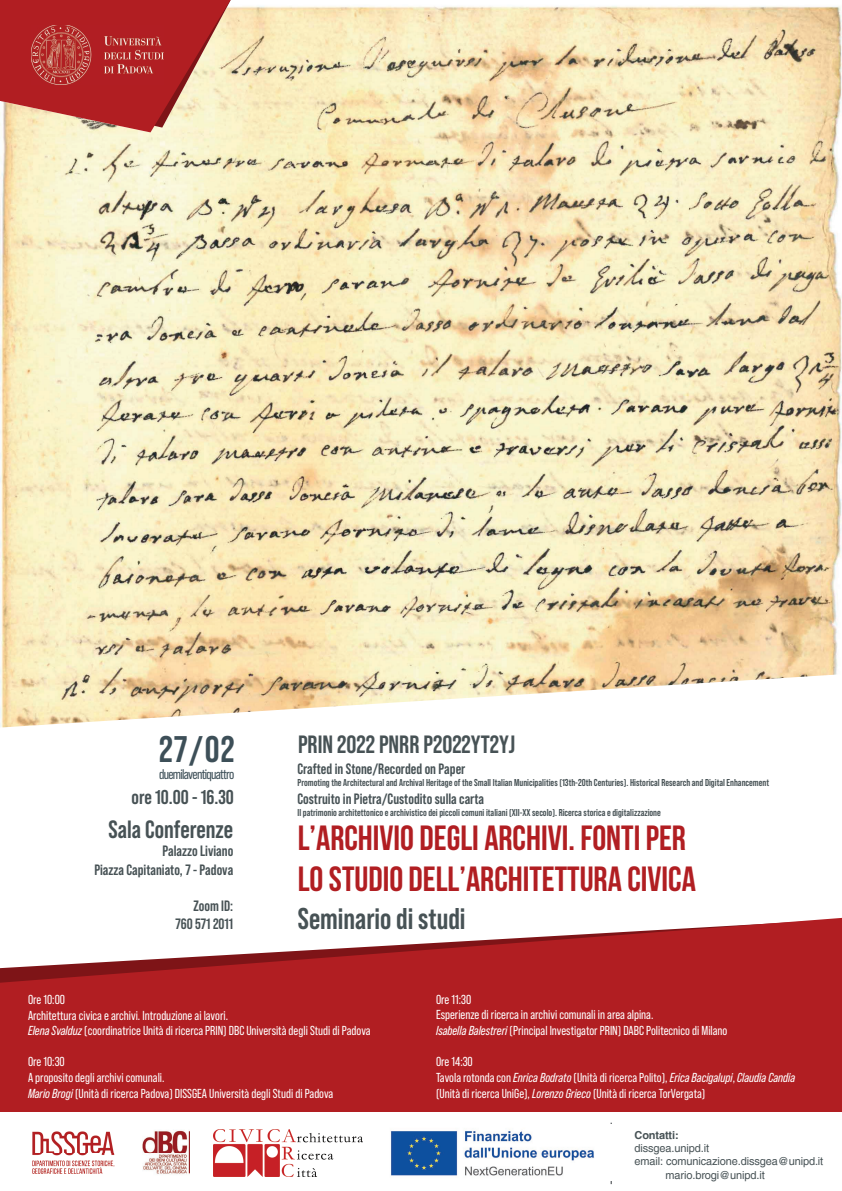
<style>
.page{position:relative;width:842px;height:1191px;background:#fff}
.page>*{position:absolute;margin:0;border:0;box-sizing:border-box;transform-origin:0 0}
.t1{font:700 37px "Bebas Neue Pro";color:#3d4f58}
.t2{font:700 35px/40px "Bebas Neue";color:#b11e22}
.t3{font:700 30px "Bebas Neue Pro";color:#475255}
.t4{font:700 25px "Bebas Neue Pro";color:#475255}
.t5{font:700 20px "Bebas Neue Pro";color:#475255}
.t6{font:700 15px/18px "Bebas Neue Pro";color:#475255;text-align:right}
.t7{font:14px "Bebas Neue Pro";letter-spacing:-.05em;color:#3d4f58}
.t8{font:13px/15.6px "Bebas Neue Pro";color:#fff}
.t9{font:11px "Helvetica";letter-spacing:-.01em;color:#475255}
.t10{font:700 11px "Helvetica";letter-spacing:-.01em;color:#475255}
.t11{font:700 10px "Bebas Neue Pro";color:#475255}
.s1{font-style:italic}
</style>
<div class="page">
<img style="left:0;top:6px;width:842px;height:668px">
<svg style="left:0;top:674px;width:842px;height:244px"></svg>
<svg style="left:0;top:918px;width:842px;height:194px;background:#b93b3e"></svg>
<hr style="left:611px;top:1122px;width:1px;height:62px;background:#30373a">
<svg style="left:0;top:0;width:231px;height:132px;background:#c55e54"></svg>
<img style="left:31px;top:25px;width:133px;height:59px">
<img style="left:32px;top:1131px;width:83px;height:43px">
<img style="left:213px;top:1129px;width:150px;height:47px">
<img style="left:390px;top:1131px;width:204px;height:45px">
<img style="left:143px;top:1130px;width:47px;height:44px">
<h1 class="t1" style="left:159px;top:728px;width:77px">27/02</h1>
<p class="t7" style="left:159px;top:766px;width:77px">duemilaventiquattro</p>
<h3 class="t5" style="left:132px;top:785px;width:104px">ore 10.00 - 16.30</h3>
<h3 class="t4" style="left:109px;top:815px;width:126px">Sala Conferenze</h3>
<p class="t6" style="left:94px;top:842px;width:140px">Palazzo Liviano<br>Piazza Capitaniato, 7 - Padova</p>
<p class="t6" style="left:175px;top:896px;width:59px">Zoom ID:<br>760 571 2011</p>
<h3 class="t4" style="left:298px;top:730px;width:219px">PRIN 2022 PNRR P2022YT2YJ</h3>
<p class="t6" style="left:297px;top:759px;width:169px">Crafted in Stone/Recorded on Paper</p>
<p class="t11" style="left:297px;top:776px;width:473px">Promoting the Architectural and Archival Heritage of the Small Italian Municipalities (13th-20th Centuries). Historical Research and Digital Enhancement</p>
<p class="t6" style="left:297px;top:789px;width:188px">Costruito in Pietra/Custodito sulla carta</p>
<p class="t11" style="left:297px;top:806px;width:365px">Il patrimonio architettonico e archivistico dei piccoli comuni italiani (XII-XX secolo). Ricerca storica e digitalizzazione</p>
<h2 class="t2" style="left:298px;top:818px;width:400px">L’ARCHIVIO DEGLI ARCHIVI. FONTI PER<br>LO STUDIO DELL’ARCHITETTURA CIVICA</h2>
<h3 class="t3" style="left:298px;top:901px;width:169px">Seminario di studi</h3>
<p class="t8" style="left:28px;top:991px;width:344px">Ore 10:00<br>Architettura civica e archivi. Introduzione ai lavori.<br><span class="s1">Elena Svalduz</span> (coordinatrice Unità di ricerca PRIN) DBC Università degli Studi di Padova</p>
<p class="t8" style="left:28px;top:1054px;width:307px">Ore 10:30<br>A proposito degli archivi comunali.<br><span class="s1">Mario Brogi</span> (Unità di ricerca Padova) DISSGEA Università degli Studi di Padova</p>
<p class="t8" style="left:436px;top:991px;width:293px">Ore 11:30<br>Esperienze di ricerca in archivi comunali in area alpina.<br><span class="s1">Isabella Balestreri</span> (Principal Investigator PRIN) DABC Politecnico di Milano</p>
<p class="t8" style="left:436px;top:1054px;width:361px">Ore 14:30<br>Tavola rotonda con <span class="s1">Enrica Bodrato</span> (Unità di ricerca Polito), <span class="s1">Erica Bacigalupi</span>, <span class="s1">Claudia Candia </span>(Unità di ricerca UniGe), <span class="s1">Lorenzo Grieco</span> (Unità di ricerca TorVergata)</p>
<p class="t10" style="left:634px;top:1128px;width:46px">Contatti:</p>
<p class="t9" style="left:634px;top:1141px;width:76px">dissgea.unipd.it</p>
<p class="t9" style="left:634px;top:1155px;width:190px">email: comunicazione.dissgea@unipd.it</p>
<p class="t9" style="left:665px;top:1168px;width:101px">mario.brogi@unipd.it</p>
</div>
